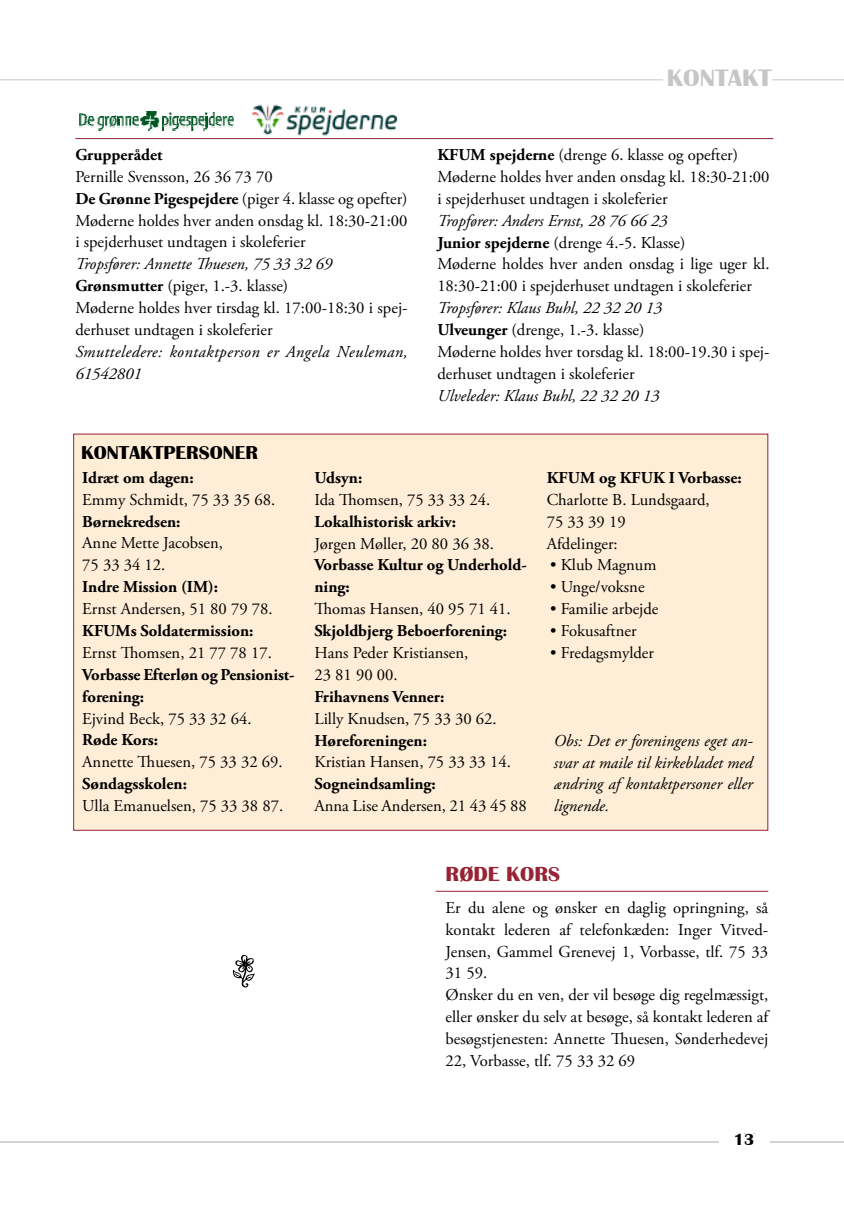
<style>
.page{position:relative;width:844px;height:1216px;background:#fff}
.page>*{position:absolute;margin:0;border:0;box-sizing:border-box;transform-origin:0 0}
.t1{font:73.5px "Liam";color:#000}
.t2{font:700 24.5px "Britannic";color:#c5c6c6;scale:1.04 1}
.t3{font:700 21px "Britannic";color:#972335;scale:1.04 1}
.t4{font:700 19.25px "Britannic";color:#000;scale:1.04 1}
.t5{font:16.62px/21.9px "Adobe Garamond Pro";color:#000}
.t6{font:700 16.62px/21.9px "Adobe Garamond Pro";color:#000}
.t7{font:italic 16.62px/21.9px "Adobe Garamond Pro";color:#000;text-align:justify}
.t8{font:italic 16.62px/21.9px "Adobe Garamond Pro";letter-spacing:.025em;color:#000}
.t9{font:700 16.62px "Britannic";color:#000}
.s1{font-weight:700}
.s2{font-style:italic}
</style>
<div class="page">
<hr style="left:0;top:79px;width:843px;height:1px;background:#c5c6c6">
<hr style="left:0;top:1141px;width:843px;height:1px;background:#c5c6c6">
<div style="left:718px;top:1134px;width:51px;height:47px;background:#fff"></div>
<hr style="left:435px;top:890px;width:333px;height:1px;background:#972335">
<img style="left:251px;top:104px;width:147px;height:32px">
<svg style="left:80px;top:111px;width:154px;height:20px"></svg>
<hr style="left:75px;top:138px;width:698px;height:1px;background:#972335">
<div style="left:73px;top:433px;width:695px;height:397px;background:#feedd7"></div>
<div style="left:662px;top:69px;width:109px;height:41px;background:#fff"></div>
<p class="t6" style="left:75px;top:144px;width:88px">Grupperådet</p>
<p class="t5" style="left:75px;top:166px;width:333px">Pernille Svensson, 26 36 73 70<br><span class="s1">De Grønne Pigespejdere</span> (piger 4. klasse og opefter)<br>Møderne holdes hver anden onsdag kl. 18:30-21:00 i spejderhuset undtagen i skoleferier</p>
<p class="t5" style="left:75px;top:254px;width:333px"><span class="s2">Tropsfører: Annette Thuesen, 75 33 32 69<br></span><span class="s1">Grønsmutter</span> (piger, 1.-3. klasse)<br>Møderne holdes hver tirsdag kl. 17:00-18:30 i spej&shy;derhuset undtagen i skoleferier</p>
<p class="t8" style="left:75px;top:341px;width:334px">Smutteledere: kontaktperson er Angela Neuleman,<br>61542801</p>
<h2 class="t2" style="left:666px;top:64px;width:102px">KO NTAKT</h2>
<p class="t5" style="left:437px;top:144px;width:333px"><span class="s1">KFUM spejderne</span> (drenge 6. klasse og opefter)<br>Møderne holdes hver anden onsdag kl. 18:30-21:00 i spejderhuset undtagen i skoleferier</p>
<p class="t5" style="left:437px;top:210px;width:333px"><span class="s2">Tropfører: Anders Ernst, 28 76 66 23<br></span><span class="s1">Junior spejderne</span> (drenge 4.-5. Klasse)<br>Møderne holdes hver anden onsdag i lige uger kl.<br>18:30-21:00 i spejderhuset undtagen i skoleferier</p>
<p class="t5" style="left:437px;top:297px;width:333px"><span class="s2">Tropsfører: Klaus Buhl, 22 32 20 13<br></span><span class="s1">Ulveunger</span> (drenge, 1.-3. klasse)<br>Møderne holdes hver torsdag kl. 18:00-19.30 i spej&shy;derhuset undtagen i skoleferier</p>
<p class="t7" style="left:437px;top:385px;width:223px">Ulveleder: Klaus Buhl, 22 32 20 13</p>
<p class="t4" style="left:81px;top:442px;width:148px">KONTAKTPERSONER</p>
<p class="t6" style="left:82px;top:467px;width:113px">Idræt om dagen:</p>
<p class="t5" style="left:82px;top:489px;width:194px">Emmy Schmidt, 75 33 35 68.</p>
<p class="t6" style="left:82px;top:510px;width:100px">Børnekredsen:</p>
<p class="t5" style="left:82px;top:533px;width:142px">Anne Mette Jacobsen,<br>75 33 34 12.</p>
<p class="t6" style="left:82px;top:576px;width:137px">Indre Mission (IM):</p>
<p class="t5" style="left:82px;top:598px;width:192px">Ernst Andersen, 51 80 79 78.</p>
<p class="t6" style="left:82px;top:620px;width:173px">KFUMs Soldatermission:</p>
<p class="t5" style="left:82px;top:642px;width:191px">Ernst Thomsen, 21 77 78 17.</p>
<p class="t6" style="left:82px;top:664px;width:214px">Vorbasse Efterløn og Pensionist&shy;forening:</p>
<p class="t5" style="left:82px;top:708px;width:171px">Ejvind Beck, 75 33 32 64.</p>
<p class="t6" style="left:82px;top:729px;width:77px">Røde Kors:</p>
<p class="t5" style="left:82px;top:751px;width:202px">Annette Thuesen, 75 33 32 69.</p>
<p class="t6" style="left:82px;top:773px;width:106px">Søndagsskolen:</p>
<p class="t5" style="left:82px;top:795px;width:202px">Ulla Emanuelsen, 75 33 38 87.</p>
<p class="t6" style="left:314px;top:467px;width:49px">Udsyn:</p>
<p class="t5" style="left:314px;top:489px;width:177px">Ida Thomsen, 75 33 33 24.</p>
<p class="t6" style="left:314px;top:510px;width:143px">Lokalhistorisk arkiv:</p>
<p class="t5" style="left:314px;top:533px;width:181px">Jørgen Møller, 20 80 36 38.</p>
<p class="t6" style="left:314px;top:554px;width:214px">Vorbasse Kultur og Underhold&shy;ning:</p>
<p class="t5" style="left:314px;top:598px;width:197px">Thomas Hansen, 40 95 71 41.</p>
<p class="t6" style="left:314px;top:620px;width:194px">Skjoldbjerg Beboerforening:</p>
<p class="t5" style="left:314px;top:642px;width:155px">Hans Peder Kristiansen,<br>23 81 90 00.</p>
<p class="t6" style="left:314px;top:686px;width:131px">Frihavnens Venner:</p>
<p class="t5" style="left:314px;top:708px;width:184px">Lilly Knudsen, 75 33 30 62.</p>
<p class="t6" style="left:314px;top:729px;width:114px">Høreforeningen:</p>
<p class="t5" style="left:314px;top:751px;width:198px">Kristian Hansen, 75 33 33 14.</p>
<p class="t6" style="left:314px;top:773px;width:123px">Sogneindsamling:</p>
<p class="t5" style="left:314px;top:795px;width:214px">Anna Lise Andersen, 21 43 45 88</p>
<p class="t6" style="left:546px;top:467px;width:196px">KFUM og KFUK I Vorbasse:</p>
<p class="t5" style="left:546px;top:489px;width:164px">Charlotte B. Lundsgaard,<br>75 33 39 19<br>Afdelinger:</p>
<p class="t5" style="left:550px;top:555px;width:108px">• Klub Magnum</p>
<p class="t5" style="left:550px;top:576px;width:96px">• Unge/voksne</p>
<p class="t5" style="left:550px;top:598px;width:110px">• Familie arbejde</p>
<p class="t5" style="left:550px;top:620px;width:88px">• Fokusaftner</p>
<p class="t5" style="left:550px;top:642px;width:105px">• Fredagsmylder</p>
<p class="t7" style="left:553px;top:730px;width:200px">Obs: Det er foreningens eget an&shy;svar at maile til kirkebladet med ændring af kontaktpersoner eller lignende.</p>
<h1 class="t1" style="left:232px;top:928px;width:25px">g</h1>
<p class="t3" style="left:445px;top:862px;width:112px">RØDE KORS</p>
<p class="t5" style="left:445px;top:897px;width:324px">Er du alene og ønsker en daglig opringning, så kontakt lederen af telefonkæden: Inger Vitved-Jensen, Gammel Grenevej 1, Vorbasse, tlf. 75 33<br>31 59.<br>Ønsker du en ven, der vil besøge dig regelmæssigt, eller ønsker du selv at besøge, så kontakt lederen af besøgstjenesten: Annette Thuesen, Sønderhedevej 22, Vorbasse, tlf. 75 33 32 69</p>
<p class="t9" style="left:733px;top:1130px;width:27px">1313</p>
</div>
